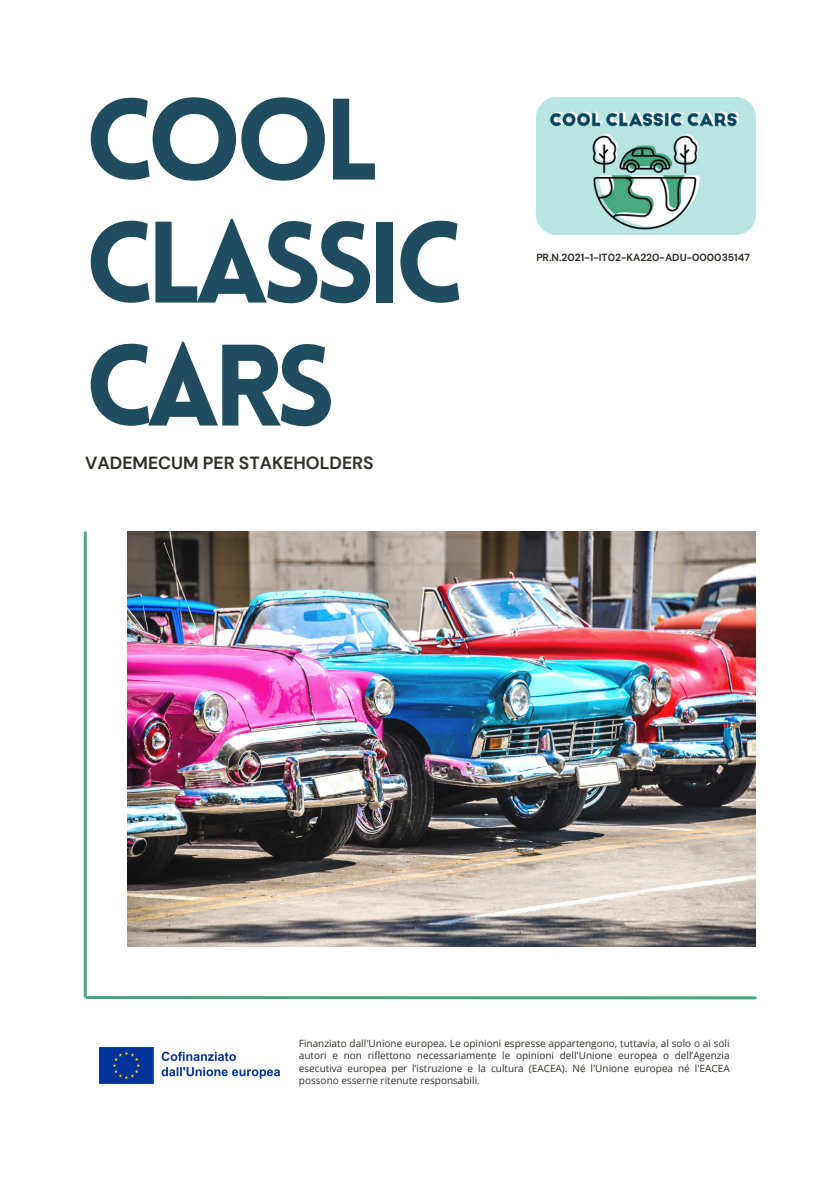
<style>
.page{position:relative;width:839px;height:1191px;background:#fff}
.page>*{position:absolute;margin:0;border:0;box-sizing:border-box;transform-origin:0 0}
.t1{font:900 113px/123px "Lovelo";letter-spacing:-.06em;color:#204c5f}
.t2{font:700 17.6px "DM Sans";color:#2f3029}
.t3{font:700 10.4px "DM Sans";color:#2f3029}
.t4{font:10px/12.6px "Open Sans";color:#2f3029;text-align:justify}
</style>
<div class="page">
<hr style="left:84px;top:533px;width:3px;height:463px;background:#47a781">
<hr style="left:87px;top:996px;width:668px;height:3px;background:#47a781">
<img style="left:127px;top:531px;width:628px;height:416px">
<img style="left:536px;top:98px;width:219px;height:136px">
<img style="left:99px;top:1047px;width:181px;height:37px">
<h1 class="t1" style="left:85px;top:90px;width:379px">COOL<br>CLASSIC<br>CARS</h1>
<p class="t2" style="left:85px;top:452px;width:290px">VADEMECUM PER STAKEHOLDERS</p>
<p class="t3" style="left:536px;top:250px;width:215px">PR.N.2021-1-IT02-KA220-ADU-000035147</p>
<p class="t4" style="left:299px;top:1037px;width:432px">Finanziato dall'Unione europea. Le opinioni espresse appartengono, tuttavia, al solo o ai soli autori e non riflettono necessariamente le opinioni dell'Unione europea o dell’Agenzia esecutiva europea per l’istruzione e la cultura (EACEA). Né l'Unione europea né l'EACEA possono esserne ritenute responsabili.</p>
</div>
